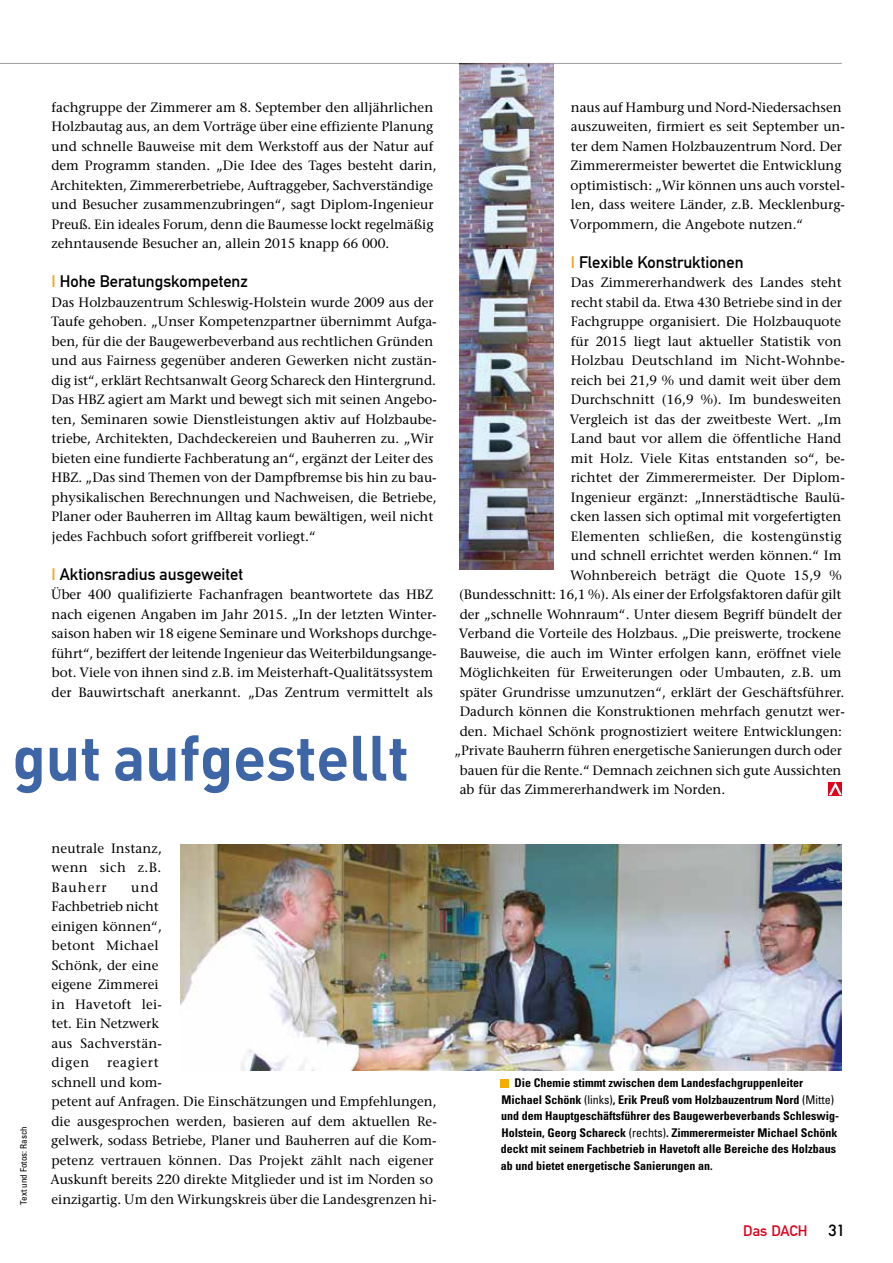
<style>
.page{position:relative;width:893px;height:1263px;background:#fff}
.page>*{position:absolute;margin:0;border:0;box-sizing:border-box;transform-origin:0 0}
.t1{font:700 63px "DIN";letter-spacing:-.005em;color:#3e65a5;scale:.96 1}
.t2{font:16.5px "DIN Mittelschrift";color:#000}
.t3{font:15px "DIN Mittelschrift";color:#de001a}
.t4{font:500 15px "Futura";color:#000}
.t5{font:13.5px/19.5px "Stone Serif";color:#000}
.t6{font:700 condensed 12px/16.5px "Univers";color:#000}
.t7{font:condensed 9px "Univers";color:#000}
.s1{color:#f4a418}
.s2{font-weight:400}
</style>
<div class="page">
<hr style="left:0;top:63px;width:842px;height:1px;background:#9c9e9f">
<img style="left:180px;top:844px;width:662px;height:226px">
<img style="left:459px;top:64px;width:94px;height:505px">
<div style="left:500px;top:1079px;width:9px;height:8px;background:#f7ac00"></div>
<svg style="left:829px;top:782px;width:13px;height:13px"></svg>
<p class="t5" style="left:50px;top:97px;width:388px">fachgruppe der Zimmerer am 8. September den alljährlichen Holzbautag aus, an dem Vorträge über eine effiziente Planung und schnelle Bauweise mit dem Werkstoff aus der Natur auf dem Programm standen. „Die Idee des Tages besteht darin, Architekten, Zimmererbetriebe, Auftraggeber, Sachverständige und Besucher zusammenzubringen“, sagt Diplom-Ingenieur Preuß. Ein ideales Forum, denn die Baumesse lockt regelmäßig zehntausende Besucher an, allein 2015 knapp 66 000.</p>
<p class="t2" style="left:52px;top:272px;width:198px"><span class="s1">I</span> Hohe Beratungskompetenz</p>
<p class="t5" style="left:51px;top:292px;width:387px">Das Holzbauzentrum Schleswig-Holstein wurde 2009 aus der Taufe gehoben. „Unser Kompetenzpartner übernimmt Aufga&shy;ben, für die der Baugewerbeverband aus rechtlichen Gründen und aus Fairness gegenüber anderen Gewerken nicht zustän&shy;dig ist“, erklärt Rechtsanwalt Georg Schareck den Hintergrund.<br>Das HBZ agiert am Markt und bewegt sich mit seinen Angebo&shy;ten, Seminaren sowie Dienstleistungen aktiv auf Holzbaube&shy;triebe, Architekten, Dachdeckereien und Bauherren zu. „Wir bieten eine fundierte Fachberatung an“, ergänzt der Leiter des HBZ. „Das sind Themen von der Dampfbremse bis hin zu bau&shy;physikalischen Berechnungen und Nachweisen, die Betriebe, Planer oder Bauherren im Alltag kaum bewältigen, weil nicht jedes Fachbuch sofort griffbereit vorliegt.“</p>
<p class="t2" style="left:52px;top:564px;width:193px"><span class="s1">I</span> Aktionsradius ausgeweitet</p>
<p class="t5" style="left:51px;top:585px;width:387px">Über 400 qualifizierte Fachanfragen beantwortete das HBZ nach eigenen Angaben im Jahr 2015. „In der letzten Winter&shy;saison haben wir 18 eigene Seminare und Workshops durchge&shy;führt“, beziffert der leitende Ingenieur das Weiterbildungsange&shy;bot. Viele von ihnen sind z.B. im Meisterhaft-Qualitätssystem der Bauwirtschaft anerkannt. „Das Zentrum vermittelt als</p>
<h1 class="t1" style="left:12px;top:717px;width:415px">gut aufgestellt</h1>
<p class="t5" style="left:570px;top:97px;width:277px">naus auf Hamburg und Nord-Niedersachsen auszuweiten, firmiert es seit September un&shy;ter dem Namen Holzbauzentrum Nord. Der Zimmerermeister bewertet die Entwicklung optimistisch: „Wir können uns auch vorstel&shy;len, dass weitere Länder, z.B. Mecklenburg-Vorpommern, die Angebote nutzen.“</p>
<p class="t2" style="left:571px;top:252px;width:174px"><span class="s1">I</span> Flexible Konstruktionen</p>
<p class="t5" style="left:571px;top:273px;width:273px">Das Zimmererhandwerk des Landes steht</p>
<p class="t5" style="left:571px;top:292px;width:272px">recht stabil da. Etwa 430 Betriebe sind in der</p>
<p class="t5" style="left:571px;top:312px;width:272px">Fachgruppe organisiert. Die Holzbauquote</p>
<p class="t5" style="left:571px;top:331px;width:272px">für 2015 liegt laut aktueller Statistik von</p>
<p class="t5" style="left:571px;top:351px;width:276px">Holzbau Deutschland im Nicht-Wohnbe-</p>
<p class="t5" style="left:571px;top:370px;width:272px">reich bei 21,9 % und damit weit über dem</p>
<p class="t5" style="left:571px;top:390px;width:272px">Durchschnitt (16,9 %). Im bundesweiten</p>
<p class="t5" style="left:570px;top:409px;width:273px">Vergleich ist das der zweitbeste Wert. „Im</p>
<p class="t5" style="left:571px;top:429px;width:272px">Land baut vor allem die öffentliche Hand</p>
<p class="t5" style="left:571px;top:448px;width:275px">mit Holz. Viele Kitas entstanden so“, be-</p>
<p class="t5" style="left:571px;top:468px;width:275px">richtet der Zimmerermeister. Der Diplom-</p>
<p class="t5" style="left:571px;top:487px;width:276px">Ingenieur ergänzt: „Innerstädtische Baulü-</p>
<p class="t5" style="left:571px;top:507px;width:272px">cken lassen sich optimal mit vorgefertigten</p>
<p class="t5" style="left:571px;top:526px;width:273px">Elementen schließen, die kostengünstig</p>
<p class="t5" style="left:571px;top:546px;width:272px">und schnell errichtet werden können.“ Im</p>
<p class="t5" style="left:570px;top:565px;width:273px">Wohnbereich beträgt die Quote 15,9 %</p>
<p class="t5" style="left:459px;top:585px;width:384px">(Bundesschnitt: 16,1 %). Als einer der Erfolgsfaktoren dafür gilt</p>
<p class="t5" style="left:460px;top:604px;width:384px">der „schnelle Wohnraum“. Unter diesem Begriff bündelt der</p>
<p class="t5" style="left:459px;top:623px;width:384px">Verband die Vorteile des Holzbaus. „Die preiswerte, trockene</p>
<p class="t5" style="left:460px;top:643px;width:383px">Bauweise, die auch im Winter erfolgen kann, eröffnet viele</p>
<p class="t5" style="left:460px;top:662px;width:383px">Möglichkeiten für Erweiterungen oder Umbauten, z.B. um</p>
<p class="t5" style="left:460px;top:682px;width:386px">später Grundrisse umzunutzen“, erklärt der Geschäftsführer.</p>
<p class="t5" style="left:460px;top:701px;width:387px">Dadurch können die Konstruktionen mehrfach genutzt wer-</p>
<p class="t5" style="left:460px;top:721px;width:384px">den. Michael Schönk prognostiziert weitere Entwicklungen:</p>
<p class="t5" style="left:455px;top:740px;width:389px">„Private Bauherrn führen energetische Sanierungen durch oder</p>
<p class="t5" style="left:460px;top:760px;width:383px">bauen für die Rente.“ Demnach zeichnen sich gute Aussichten</p>
<p class="t5" style="left:460px;top:779px;width:267px">ab für das Zimmererhandwerk im Norden.</p>
<p class="t7" style="left:18px;top:1204px;width:80px;rotate:-90deg">Text und Fotos: Rasch</p>
<p class="t5" style="left:51px;top:838px;width:112px;text-align:justify">neutrale Instanz, wenn sich z.B.<br>Bauherr</p>
<p class="t5" style="left:51px;top:877px;width:112px;text-indent:80px">und<br>Fachbetrieb nicht einigen können“, betont Michael<br>Schönk, der eine eigene Zimmerei in Havetoft lei&shy;tet. Ein Netzwerk aus Sachverstän&shy;digen</p>
<p class="t5" style="left:50px;top:1053px;width:388px;text-indent:57px">reagiert<br>schnell und kom-<br>petent auf Anfragen. Die Einschätzungen und Empfehlungen, die ausgesprochen werden, basieren auf dem aktuellen Re&shy;gelwerk, sodass Betriebe, Planer und Bauherren auf die Kom&shy;petenz vertrauen können. Das Projekt zählt nach eigener Auskunft bereits 220 direkte Mitglieder und ist im Norden so einzigartig. Um den Wirkungskreis über die Landesgrenzen hi-</p>
<p class="t6" style="left:501px;top:1075px;width:340px;text-indent:14px">Die Chemie stimmt zwischen dem Landesfachgruppenleiter Michael Schönk <span class="s2">(links)</span>, Erik Preuß vom Holzbauzentrum Nord <span class="s2">(Mitte) </span>und dem Hauptgeschäftsführer des Baugewerbeverbands Schleswig-Holstein, Georg Schareck <span class="s2">(rechts)</span>. Zimmerermeister Michael Schönk deckt mit seinem Fachbetrieb in Havetoft alle Bereiche des Holzbaus ab und bietet energetische Sanierungen an.</p>
<p class="t3" style="left:743px;top:1222px;width:66px">Das DACH</p>
<p class="t4" style="left:828px;top:1220px;width:19px">31</p>
</div>
